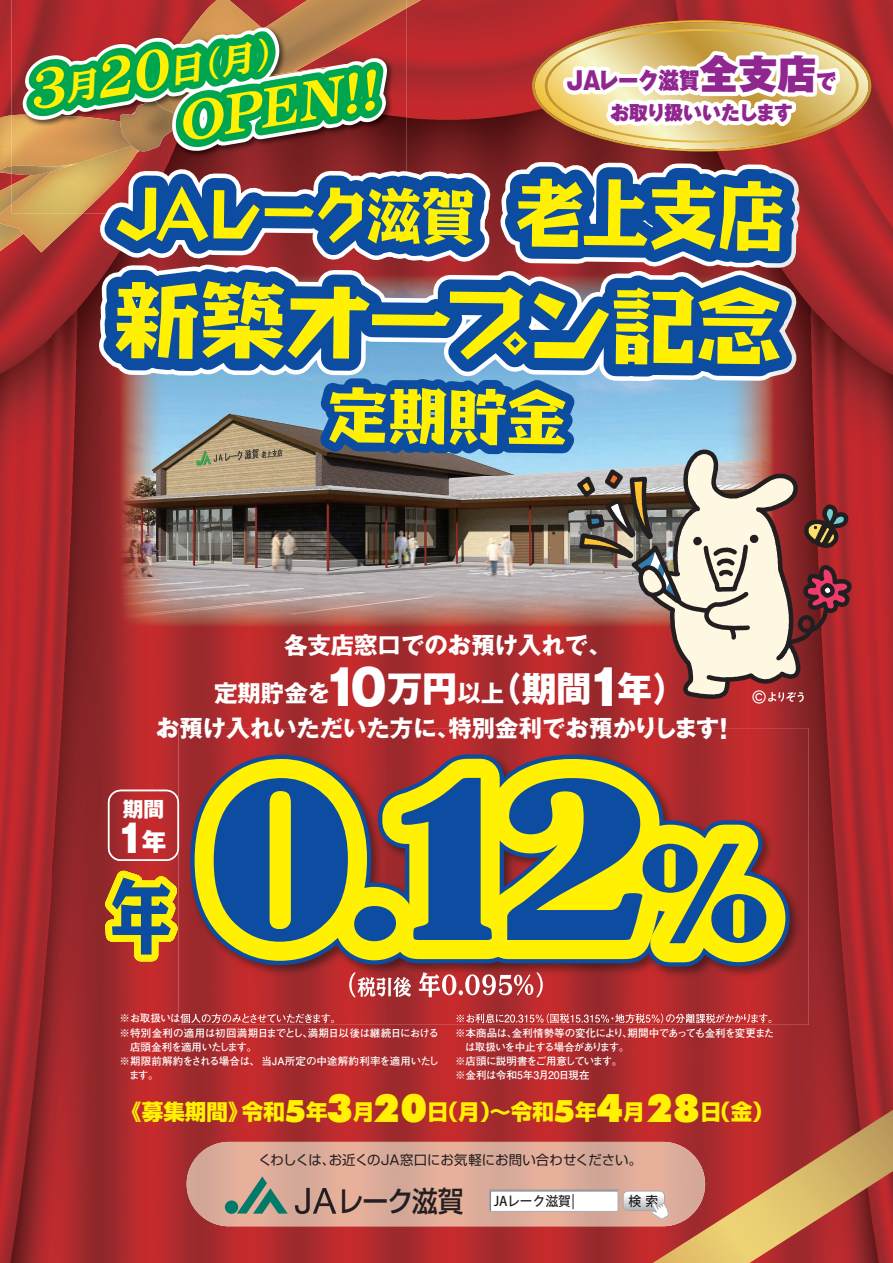
<style>
.page{position:relative;width:893px;height:1263px;background:#fff}
.page>*{position:absolute;margin:0;border:0;box-sizing:border-box;transform-origin:0 0}
.t1{font:condensed 204.6px "Bernard";color:#0d4da1;scale:1.47 1}
.t2{font:82.65px "NIS ZM9 83 pv RKSJ H";color:#fff101;scale:1.04 1}
.t3{font:82.05px "NIS ZM9 83 pv RKSJ H";color:#0d4da1;scale:.75 1}
.t4{font:61.2px "NIS ZM9 83 pv RKSJ H";color:#fff101}
.t5{font:60.45px "NIS ZM9 83 pv RKSJ H";color:#fff101;scale:.9 1}
.t6{font:italic 800 50.25px "TBUD Min Std";color:#fff101}
.t7{font:800 37.8px "Gothic MB101 Pro";color:#fff}
.t8{font:italic 800 33.75px "TBUD Min Std";color:#fff101}
.t9{font:700 23.4px/48px "Gothic MB101 Pro";color:#fff;text-align:center}
.t10{font:900 22.95px "Gothic MB101 Pro";letter-spacing:-.02em;color:#90268f;scale:.89 1}
.t11{font:800 21.6px "Shin Go Pro";color:#fff101}
.t12{font:800 20.7px "Gothic MB101 Pro";color:#fff}
.t13{font:900 19.35px "Gothic MB101 Pro";letter-spacing:-.045em;color:#90268f}
.t14{font:13.35px "Shin Go Pro";color:#231f20}
.t15{font:500 13.2px "Koz Go Pro";color:#231f20}
.t16{font:700 10.5px "Futo Go B101 Pro";letter-spacing:-.04em;color:#fff}
.t17{font:700 10.5px "Futo Go B101 Pro";color:#fff}
.t18{font:700 10.5px "Futo Go B101 Pro";letter-spacing:-.075em;color:#fff}
.t19{font:700 10.5px "Futo Go B101 Pro";letter-spacing:-.065em;color:#fff}
.s1{font-size:50.25px}
.s2{font-size:24.15px}
.s3{font-size:39.9px}
.s4{font-size:20.85px}
.s5{font-size:75.3px}
.s6{font-weight:800;font-size:48px}
.s7{font-weight:800;font-size:35.25px}
.s8{font-weight:800;font-size:34.8px}
.s9{font-size:26.4px}
.s10{font-size:24.75px}
.s11{font-size:176.4px}
.s12{font-size:119.4px}
.s13{font-family:"Modern";font-weight:400;font-size:31.2px}
.s14{font-family:"Modern";font-weight:400;font-size:39.3px}
.s15{font-family:"Shin Go Pro";font-size:28.65px}
</style>
<div class="page">
<img style="left:0;top:704px;width:52px;height:559px">
<img style="left:682px;top:0;width:211px;height:315px">
<img style="left:52px;top:704px;width:105px;height:559px">
<img style="left:736px;top:315px;width:157px;height:421px">
<img style="left:157px;top:704px;width:579px;height:32px">
<img style="left:157px;top:736px;width:53px;height:527px">
<img style="left:788px;top:736px;width:105px;height:374px">
<img style="left:210px;top:1025px;width:578px;height:121px">
<img style="left:210px;top:1222px;width:278px;height:41px">
<img style="left:121px;top:1013px;width:57px;height:10px">
<img style="left:264px;top:0;width:93px;height:5px">
<img style="left:357px;top:0;width:49px;height:5px">
<img style="left:152px;top:0;width:112px;height:5px">
<svg style="left:105px;top:870px;width:62px;height:91px;background:#eac10b"></svg>
<svg style="left:108px;top:790px;width:59px;height:71px;background:#bb383b"></svg>
<img style="left:187px;top:1142px;width:518px;height:84px;border-radius:42px">
<svg style="left:295px;top:1188px;width:41px;height:26px"></svg>
<div style="left:225px;top:1200px;width:13px;height:14px;background:#017a6a;border-radius:50%"></div>
<svg style="left:237px;top:1176px;width:51px;height:37px;background:#939b89"></svg>
<svg style="left:488px;top:1110px;width:405px;height:153px;background:#c46e5d"></svg>
<img style="left:178px;top:728px;width:631px;height:297px">
<img style="left:178px;top:1013px;width:156px;height:10px">
<svg style="left:457px;top:1015px;width:7px;height:7px"></svg>
<img style="left:466px;top:1013px;width:305px;height:10px">
<svg style="left:167px;top:717px;width:229px;height:284px;background:#b73a2c"></svg>
<svg style="left:336px;top:731px;width:203px;height:275px"></svg>
<svg style="left:396px;top:717px;width:307px;height:270px;background:#af2c2f"></svg>
<svg style="left:585px;top:780px;width:245px;height:227px;background:#9e272a"></svg>
<svg style="left:176px;top:729px;width:219px;height:260px;background:#c58e21"></svg>
<svg style="left:293px;top:842px;width:167px;height:163px;background:#c38e22"></svg>
<svg style="left:348px;top:740px;width:182px;height:254px;background:#c48e2e"></svg>
<svg style="left:422px;top:729px;width:269px;height:249px;background:#d5ae19"></svg>
<svg style="left:597px;top:792px;width:221px;height:203px;background:#ca951b"></svg>
<img style="left:0;top:5px;width:871px;height:699px">
<h3 class="t8" style="left:23px;top:70px;width:265px;rotate:-10deg"><span class="s1">3</span>月<span class="s1">20</span>日（月）</h3>
<h3 class="t6" style="left:18px;top:112px;width:359px;rotate:-10deg">　　　OPEN!!</h3>
<h3 class="t10" style="left:567px;top:61px;width:305px"><span class="s2">JA</span>レーク滋賀<span class="s3">全支店</span><span class="s4">で</span></h3>
<h3 class="t13" style="left:610px;top:96px;width:184px">お取り扱いいたします</h3>
<h3 class="t5" style="left:115px;top:174px;width:746px;rotate:1deg">JAレーク滋賀 <span class="s5">老上支店</span></h3>
<h2 class="t2" style="left:115px;top:266px;width:644px;rotate:1deg">新築オープン記念</h2>
<h3 class="t4" style="left:328px;top:376px;width:241px;rotate:1deg">定期貯金</h3>
<h3 class="t9" style="left:214px;top:618px;width:474px">各支店窓口でのお預け入れで、<br>定期貯金を<span class="s6">10</span><span class="s7">万円</span>以上<span class="s8">（期間</span><span class="s6">1</span><span class="s8">年）</span></h3>
<h3 class="t9" style="left:156px;top:701px;width:573px">お預け入れいただいた方に、特別金利でお預かりします<span class="s9">!</span></h3>
<h3 class="t12" style="left:123px;top:792px;width:43px">期間</h3>
<h3 class="t7" style="left:117px;top:807px;width:51px">1<span class="s10">年</span></h3>
<h3 class="t3" style="left:110px;top:865px;width:84px">年</h3>
<h1 class="t1" style="left:207px;top:742px;width:384px">0<span class="s11">.</span>12<span class="s12">%</span></h1>
<p class="t16" style="left:120px;top:1024px;width:321px">※特別金利の適用は初回満期日までとし、満期日以後は継続日における</p>
<p class="t18" style="left:130px;top:1038px;width:129px">店頭金利を適用いたします。</p>
<p class="t17" style="left:120px;top:1053px;width:321px">※期限前解約をされる場合は、 当JA所定の中途解約利率を適用いたし</p>
<p class="t16" style="left:129px;top:1067px;width:31px">ます。</p>
<p class="t16" style="left:455px;top:1024px;width:321px">※本商品は、金利情勢等の変化により、期間中であっても金利を変更また</p>
<p class="t18" style="left:465px;top:1038px;width:166px">は取扱いを中止する場合があります。</p>
<p class="t19" style="left:455px;top:1053px;width:169px">※店頭に説明書をご用意しています。</p>
<p class="t17" style="left:455px;top:1067px;width:136px">※金利は令和5年3月20日現在</p>
<h3 class="t11" style="left:120px;top:1095px;width:655px">《募集期間》令和<span class="s13">5</span>年<span class="s14">3</span>月<span class="s14">20</span>日（月）～令和<span class="s13">5</span>年<span class="s14">4</span>月<span class="s14">28</span>日（金）</h3>
<p class="t14" style="left:258px;top:1149px;width:385px">くわしくは、お近くのJA窓口にお気軽にお問い合わせください。</p>
<p class="t15" style="left:338px;top:1193px;width:235px"><span class="s15">レーク滋賀</span> JAレーク滋賀</p>
<p class="t15" style="left:628px;top:1192px;width:31px">検索</p>
</div>
